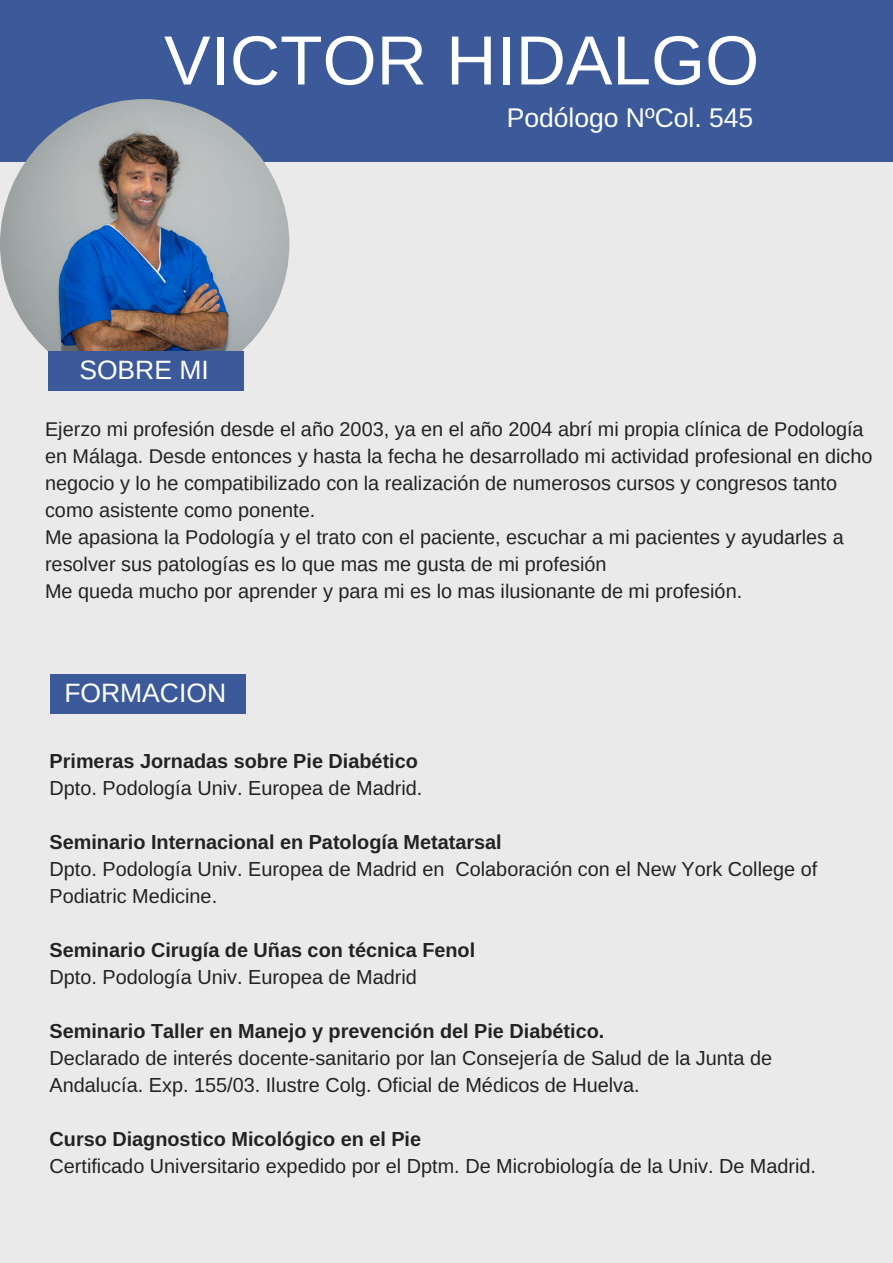
<style>
.page{position:relative;width:893px;height:1263px;background:#eaeaea}
.page>*{position:absolute;margin:0;border:0;box-sizing:border-box;transform-origin:0 0}
.t1{font:69.6px "Libra Sans";color:#fff}
.t2{font:26.55px "Libra Sans";color:#fff}
.t3{font:26.55px "Arimo";color:#fff}
.t4{font:19.8px/27px "Arimo";color:#222}
.t5{font:19.8px/27px "Libra Sans";color:#222}
.t6{font:700 19.8px "Libra Sans";color:#222}
</style>
<div class="page">
<div style="left:0;top:0;width:893px;height:162px;background:#3c5a99"></div>
<img style="left:0;top:99px;width:289px;height:289px;border-radius:50%">
<div style="left:48px;top:351px;width:196px;height:40px;background:#3c5a99"></div>
<div style="left:50px;top:674px;width:195px;height:40px;background:#3c5a99"></div>
<h1 class="t1" style="left:164px;top:21px;width:597px">VICTOR HIDALGO</h1>
<h2 class="t2" style="left:507px;top:103px;width:248px">Podólogo NºCol. 545</h2>
<h2 class="t3" style="left:79px;top:355px;width:131px">SOBRE MI</h2>
<p class="t4" style="left:45px;top:415px;width:829px">Ejerzo mi profesión desde el año 2003, ya en el año 2004 abrí mi propia clínica de Podología en Málaga. Desde entonces y hasta la fecha he desarrollado mi actividad profesional en dicho negocio y lo he compatibilizado con la realización de numerosos cursos y congresos tanto como asistente como ponente.<br>Me apasiona la Podología y el trato con el paciente, escuchar a mi pacientes y ayudarles a resolver sus patologías es lo que mas me gusta de mi profesión<br>Me queda mucho por aprender y para mi es lo mas ilusionante de mi profesión.</p>
<h2 class="t3" style="left:64px;top:677px;width:163px">FORMACION</h2>
<p class="t6" style="left:50px;top:750px;width:370px">Primeras Jornadas sobre Pie Diabético</p>
<p class="t5" style="left:50px;top:775px;width:374px">Dpto. Podología Univ. Europea de Madrid.</p>
<p class="t6" style="left:50px;top:831px;width:454px">Seminario Internacional en Patología Metatarsal</p>
<p class="t5" style="left:50px;top:856px;width:769px">Dpto. Podología Univ. Europea de Madrid en Colaboración con el New York College of<br>Podiatric Medicine.</p>
<p class="t6" style="left:50px;top:939px;width:427px">Seminario Cirugía de Uñas con técnica Fenol</p>
<p class="t5" style="left:50px;top:964px;width:369px">Dpto. Podología Univ. Europea de Madrid</p>
<p class="t6" style="left:50px;top:1020px;width:556px">Seminario Taller en Manejo y prevención del Pie Diabético.</p>
<p class="t5" style="left:50px;top:1045px;width:724px">Declarado de interés docente-sanitario por lan Consejería de Salud de la Junta de<br>Andalucía. Exp. 155/03. Ilustre Colg. Oficial de Médicos de Huelva.</p>
<p class="t6" style="left:50px;top:1128px;width:373px">Curso Diagnostico Micológico en el Pie</p>
<p class="t5" style="left:50px;top:1153px;width:768px">Certificado Universitario expedido por el Dptm. De Microbiología de la Univ. De Madrid.</p>
</div>
